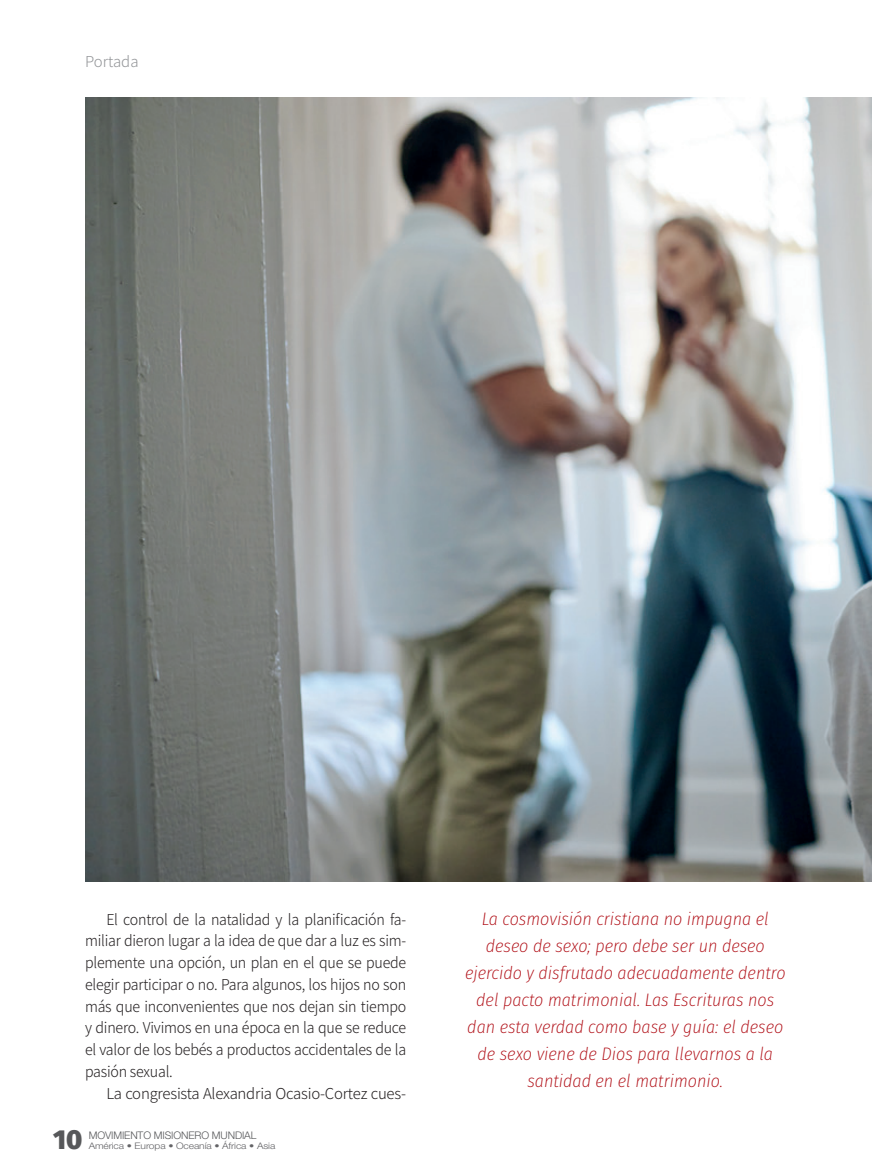
<style>
.page{position:relative;width:872px;height:1170px;background:#fff}
.page>*{position:absolute;margin:0;border:0;box-sizing:border-box;transform-origin:0 0}
.t1{font:900 27px "Fira Sans";color:#57585a}
.AMPLIADO{font:italic 200 18px/27px "Fira Sans Condensed";color:#b00d15;text-align:center}
.TEXTO{font:300 15px/21.8px "Noto Sans JP";letter-spacing:-.015em;color:#231f20;text-align:justify;scale:.95 1}
.TEXTO-2{font:300 15px "Noto Sans JP";letter-spacing:-.015em;color:#231f20}
.Cabezales{font:300 15px "Noto Sans JP";color:#939598}
.t2{font:300 10.5px "Helvetica Neue LT Std";letter-spacing:-.01em;color:#57585a}
.t3{font:300 9px "Helvetica Neue LT Std";letter-spacing:-.01em;color:#636366;scale:1.14 1}
</style>
<div class="page">
<img style="left:85px;top:98px;width:787px;height:783px">
<p class="Cabezales" style="left:85px;top:53px;width:55px">Portada</p>
<p class="TEXTO" style="left:85px;top:908px;width:339px;text-indent:21px">El control de la natalidad y la planificación fa&shy;miliar dieron lugar a la idea de que dar a luz es sim&shy;plemente una opción, un plan en el que se puede elegir participar o no. Para algunos, los hijos no son más que inconvenientes que nos dejan sin tiempo y dinero. Vivimos en una época en la que se reduce el valor de los bebés a productos accidentales de la pasión sexual.</p>
<p class="TEXTO-2" style="left:106px;top:1084px;width:301px">La congresista Alexandria Ocasio-Cortez cues-</p>
<h1 class="t1" style="left:53px;top:1115px;width:31px">10</h1>
<p class="t3" style="left:89px;top:1139px;width:165px">América • Europa • Oceanía • África • Asia</p>
<p class="t2" style="left:89px;top:1128px;width:169px">MOVIMIENTO MISIONERO MUNDIAL</p>
<p class="AMPLIADO" style="left:465px;top:905px;width:322px">La cosmovisión cristiana no impugna el deseo de sexo; pero debe ser un deseo ejercido y disfrutado adecuadamente dentro del pacto matrimonial. Las Escrituras nos dan esta verdad como base y guía: el deseo de sexo viene de Dios para llevarnos a la santidad en el matrimonio.</p>
</div>
